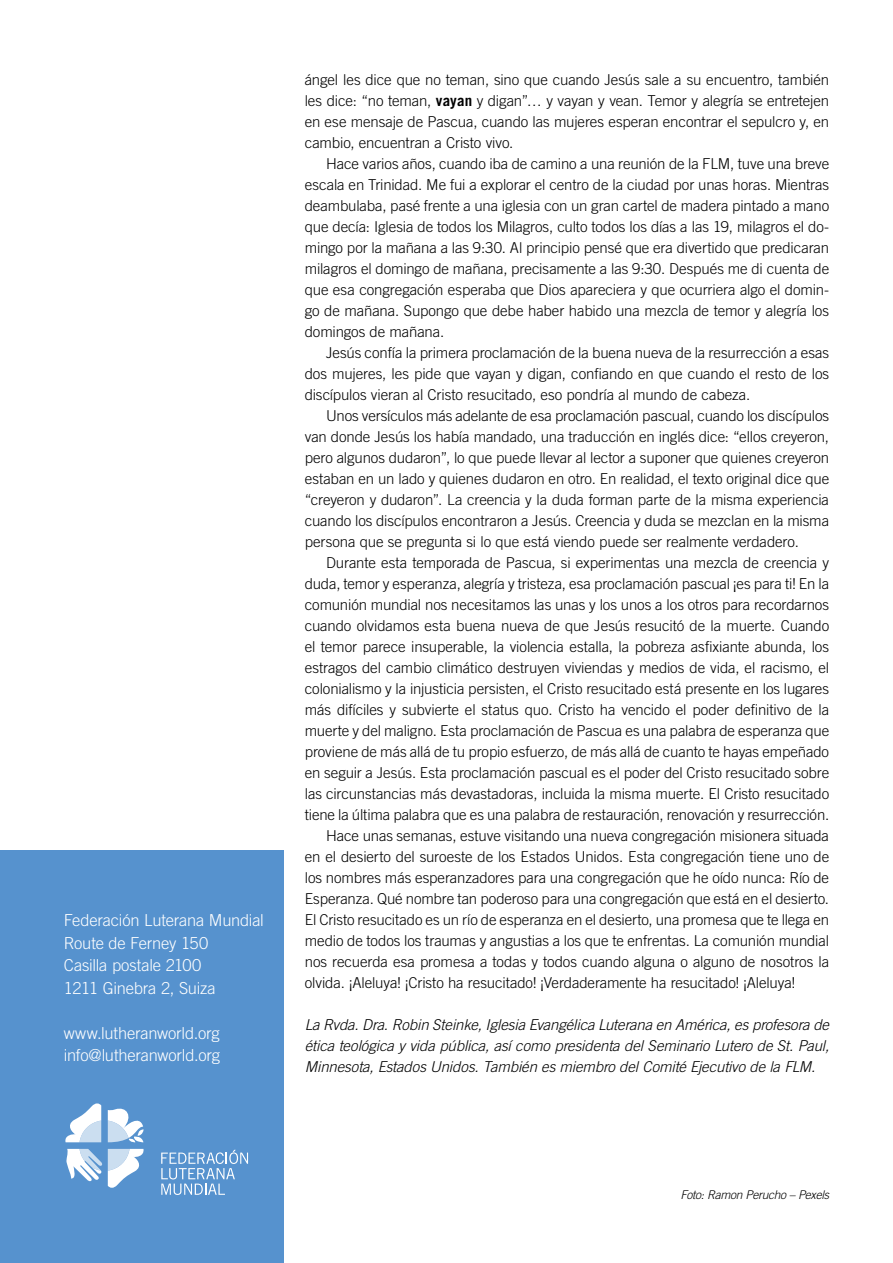
<style>
.page{position:relative;width:893px;height:1263px;background:#fff}
.page>*{position:absolute;margin:0;border:0;box-sizing:border-box;transform-origin:0 0}
.t1{font:300 16.5px/22.5px "Trade Gothic LT Std";letter-spacing:-.01em;color:#fff}
.t2{font:300 15px/21px "Trade Gothic LT Std";letter-spacing:-.005em;color:#000;text-align:justify}
.t3{font:italic 300 15px/21px "Trade Gothic LT Std";letter-spacing:-.01em;color:#000;text-align:justify}
.t4{font:italic 300 12px "Trade Gothic LT Std";letter-spacing:-.025em;color:#000}
.s1{font-weight:700}
</style>
<div class="page">
<div style="left:0;top:850px;width:283px;height:413px;background:#5692ce"></div>
<svg style="left:161px;top:1150px;width:87px;height:45px"></svg>
<svg style="left:65px;top:1103px;width:36px;height:39px"></svg>
<svg style="left:108px;top:1108px;width:36px;height:35px"></svg>
<svg style="left:66px;top:1149px;width:78px;height:39px"></svg>
<p class="t1" style="left:64px;top:909px;width:202px">Federación Luterana Mundial<br>Route de Ferney 150<br>Casilla postale 2100<br>1211 Ginebra 2, Suiza</p>
<p class="t1" style="left:64px;top:1021px;width:158px">www.lutheranworld.org info@lutheranworld.org</p>
<p class="t2" style="left:305px;top:69px;width:526px">ángel les dice que no teman, sino que cuando Jesús sale a su encuentro, también les dice: “no teman, <span class="s1">vayan</span> y digan”… y vayan y vean. Temor y alegría se entretejen en ese mensaje de Pascua, cuando las mujeres esperan encontrar el sepulcro y, en cambio, encuentran a Cristo vivo.</p>
<p class="t2" style="left:305px;top:153px;width:526px;text-indent:21px">Hace varios años, cuando iba de camino a una reunión de la FLM, tuve una breve escala en Trinidad. Me fui a explorar el centro de la ciudad por unas horas. Mientras deambulaba, pasé frente a una iglesia con un gran cartel de madera pintado a mano que decía: Iglesia de todos los Milagros, culto todos los días a las 19, milagros el do&shy;mingo por la mañana a las 9:30. Al principio pensé que era divertido que predicaran milagros el domingo de mañana, precisamente a las 9:30. Después me di cuenta de que esa congregación esperaba que Dios apareciera y que ocurriera algo el domin&shy;go de mañana. Supongo que debe haber habido una mezcla de temor y alegría los domingos de mañana.</p>
<p class="t2" style="left:305px;top:342px;width:526px;text-indent:21px">Jesús confía la primera proclamación de la buena nueva de la resurrección a esas dos mujeres, les pide que vayan y digan, confiando en que cuando el resto de los discípulos vieran al Cristo resucitado, eso pondría al mundo de cabeza.</p>
<p class="t2" style="left:305px;top:405px;width:526px;text-indent:21px">Unos versículos más adelante de esa proclamación pascual, cuando los discípulos van donde Jesús los había mandado, una traducción en inglés dice: “ellos creyeron, pero algunos dudaron”, lo que puede llevar al lector a suponer que quienes creyeron estaban en un lado y quienes dudaron en otro. En realidad, el texto original dice que “creyeron y dudaron”. La creencia y la duda forman parte de la misma experiencia cuando los discípulos encontraron a Jesús. Creencia y duda se mezclan en la misma persona que se pregunta si lo que está viendo puede ser realmente verdadero.</p>
<p class="t2" style="left:326px;top:552px;width:505px">Durante esta temporada de Pascua, si experimentas una mezcla de creencia y</p>
<p class="t2" style="left:305px;top:573px;width:526px">duda, temor y esperanza, alegría y tristeza, esa proclamación pascual ¡es para ti! En la</p>
<p class="t2" style="left:305px;top:594px;width:526px">comunión mundial nos necesitamos las unas y los unos a los otros para recordarnos</p>
<p class="t2" style="left:305px;top:615px;width:526px">cuando olvidamos esta buena nueva de que Jesús resucitó de la muerte. Cuando</p>
<p class="t2" style="left:305px;top:636px;width:526px">el temor parece insuperable, la violencia estalla, la pobreza asfixiante abunda, los</p>
<p class="t2" style="left:305px;top:657px;width:526px">estragos del cambio climático destruyen viviendas y medios de vida, el racismo, el</p>
<p class="t2" style="left:305px;top:678px;width:526px">colonialismo y la injusticia persisten, el Cristo resucitado está presente en los lugares</p>
<p class="t2" style="left:305px;top:699px;width:526px">más difíciles y subvierte el status quo. Cristo ha vencido el poder definitivo de la</p>
<p class="t2" style="left:305px;top:720px;width:526px">muerte y del maligno. Esta proclamación de Pascua es una palabra de esperanza que</p>
<p class="t2" style="left:305px;top:741px;width:526px">proviene de más allá de tu propio esfuerzo, de más allá de cuanto te hayas empeñado</p>
<p class="t2" style="left:305px;top:762px;width:526px">en seguir a Jesús. Esta proclamación pascual es el poder del Cristo resucitado sobre</p>
<p class="t2" style="left:305px;top:783px;width:526px">las circunstancias más devastadoras, incluida la misma muerte. El Cristo resucitado</p>
<p class="t2" style="left:305px;top:804px;width:526px">tiene la última palabra que es una palabra de restauración, renovación y resurrección.</p>
<p class="t2" style="left:326px;top:825px;width:505px">Hace unas semanas, estuve visitando una nueva congregación misionera situada</p>
<p class="t2" style="left:305px;top:846px;width:526px">en el desierto del suroeste de los Estados Unidos. Esta congregación tiene uno de</p>
<p class="t2" style="left:305px;top:867px;width:526px">los nombres más esperanzadores para una congregación que he oído nunca: Río de</p>
<p class="t2" style="left:305px;top:888px;width:526px">Esperanza. Qué nombre tan poderoso para una congregación que está en el desierto.</p>
<p class="t2" style="left:305px;top:909px;width:526px">El Cristo resucitado es un río de esperanza en el desierto, una promesa que te llega en</p>
<p class="t2" style="left:305px;top:930px;width:526px">medio de todos los traumas y angustias a los que te enfrentas. La comunión mundial</p>
<p class="t2" style="left:305px;top:951px;width:526px">nos recuerda esa promesa a todas y todos cuando alguna o alguno de nosotros la</p>
<p class="t2" style="left:305px;top:972px;width:492px">olvida. ¡Aleluya! ¡Cristo ha resucitado! ¡Verdaderamente ha resucitado! ¡Aleluya!</p>
<p class="t3" style="left:305px;top:1014px;width:526px">La Rvda. Dra. Robin Steinke, Iglesia Evangélica Luterana en América, es profesora de ética teológica y vida pública, así como presidenta del Seminario Lutero de St. Paul, Minnesota, Estados Unidos. También es miembro del Comité Ejecutivo de la FLM.</p>
<p class="t4" style="left:680px;top:1188px;width:150px">Foto: Ramon Perucho – Pexels</p>
</div>
